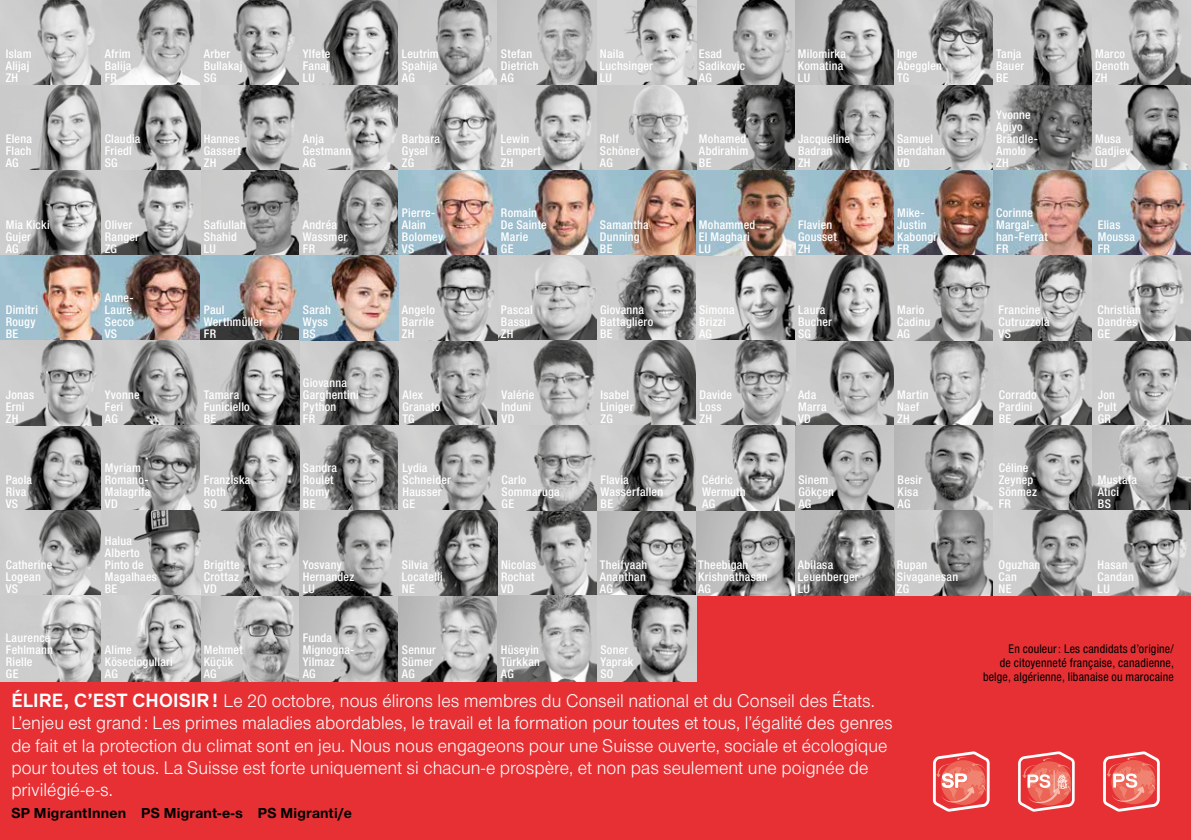
<style>
.page{position:relative;width:1191px;height:840px;background:#fff}
.page>*{position:absolute;margin:0;border:0;box-sizing:border-box;transform-origin:0 0}
.t1{font:19px/22px "Nimbus San Nov";letter-spacing:.005em;color:#fff;scale:.96 1}
.t2{font:700 15px "Nimbus San Nov";letter-spacing:.02em;color:#000}
.t3{font:500 condensed 12px/12px "Helvetica Neue LT Pro";letter-spacing:.02em;color:#fff}
.t4{font:condensed 12px/13.8px "Helvetica Neue LT Pro";letter-spacing:.015em;color:#000;text-align:right}
.s1{font-family:"Replica";font-weight:700}
</style>
<div class="page">
<div style="left:0;top:0;width:1191px;height:839px;background:#e73034"></div>
<svg style="left:1103px;top:751px;width:56px;height:60px"></svg>
<svg style="left:1018px;top:751px;width:56px;height:60px"></svg>
<svg style="left:933px;top:751px;width:56px;height:60px"></svg>
<img style="left:0;top:0;width:1191px;height:85px">
<img style="left:0;top:85px;width:102px;height:595px">
<img style="left:102px;top:85px;width:1089px;height:510px">
<img style="left:102px;top:595px;width:594px;height:85px">
<p class="t3" style="left:6px;top:48px;width:27px">Islam<br>Alijaj<br>ZH</p>
<p class="t3" style="left:105px;top:48px;width:28px;text-align:justify">Afrim Balija FR</p>
<p class="t3" style="left:204px;top:48px;width:40px">Arber<br>Bullakaj<br>SG</p>
<p class="t3" style="left:303px;top:48px;width:29px">Ylfete<br>Fanaj<br>LU</p>
<p class="t3" style="left:402px;top:48px;width:39px;text-align:justify">Leutrim Spahija AG</p>
<p class="t3" style="left:501px;top:48px;width:39px">Stefan<br>Dietrich<br>AG</p>
<p class="t3" style="left:600px;top:48px;width:55px">Naila<br>Luchsinger<br>LU</p>
<p class="t3" style="left:699px;top:48px;width:48px">Esad<br>Sadikovic<br>AG</p>
<p class="t3" style="left:798px;top:48px;width:49px">Milomirka<br>Komatina<br>LU</p>
<p class="t3" style="left:897px;top:48px;width:46px">Inge<br>Abegglen<br>TG</p>
<p class="t3" style="left:996px;top:48px;width:30px">Tanja<br>Bauer<br>BE</p>
<p class="t3" style="left:1095px;top:48px;width:36px">Marco<br>Denoth<br>ZH</p>
<p class="t3" style="left:6px;top:133px;width:28px;text-align:justify">Elena Flach AG</p>
<p class="t3" style="left:105px;top:133px;width:37px">Claudia<br>Friedl<br>SG</p>
<p class="t3" style="left:204px;top:133px;width:39px;text-align:justify">Hannes Gassert ZH</p>
<p class="t3" style="left:303px;top:133px;width:50px">Anja<br>Gestmann<br>AG</p>
<p class="t3" style="left:402px;top:133px;width:40px">Barbara<br>Gysel<br>ZG</p>
<p class="t3" style="left:501px;top:133px;width:42px">Lewin<br>Lempert<br>ZH</p>
<p class="t3" style="left:600px;top:133px;width:41px">Rolf<br>Schöner<br>AG</p>
<p class="t3" style="left:699px;top:133px;width:51px">Mohamed<br>Abdirahim<br>BE</p>
<p class="t3" style="left:798px;top:133px;width:54px">Jacqueline<br>Badran<br>ZH</p>
<p class="t3" style="left:897px;top:133px;width:50px">Samuel<br>Bendahan<br>VD</p>
<p class="t3" style="left:996px;top:109px;width:43px">Yvonne<br>Apiyo<br>Brändle-<br>Amolo<br>ZH</p>
<p class="t3" style="left:6px;top:218px;width:46px">Mia Kicki<br>Gujer<br>AG</p>
<p class="t3" style="left:105px;top:218px;width:36px">Oliver<br>Ranger<br>ZG</p>
<p class="t3" style="left:204px;top:218px;width:44px">Safiullah<br>Shahid<br>LU</p>
<p class="t3" style="left:303px;top:218px;width:46px">Andréa<br>Wassmer<br>FR</p>
<p class="t3" style="left:402px;top:206px;width:43px">Pierre-<br>Alain<br>Bolomey<br>VS</p>
<p class="t3" style="left:501px;top:206px;width:47px">Romain<br>De Sainte<br>Marie<br>GE</p>
<p class="t3" style="left:600px;top:218px;width:50px">Samantha<br>Dunning<br>BE</p>
<p class="t3" style="left:798px;top:218px;width:40px">Flavien<br>Gousset<br>ZH</p>
<p class="t3" style="left:699px;top:218px;width:58px">Mohammed<br>El Maghari<br>LU</p>
<p class="t3" style="left:897px;top:206px;width:41px">Mike-<br>Justin<br>Kabongi<br>FR</p>
<p class="t3" style="left:996px;top:206px;width:53px">Corinne<br>Margal&shy;han-Ferrat<br>FR</p>
<p class="t3" style="left:1095px;top:133px;width:37px">Musa<br>Gadjiev<br>LU</p>
<p class="t3" style="left:1097px;top:218px;width:39px">Elias<br>Moussa<br>FR</p>
<p class="t3" style="left:6px;top:303px;width:34px">Dimitri<br>Rougy<br>BE</p>
<p class="t3" style="left:105px;top:291px;width:31px">Anne-<br>Laure<br>Secco<br>VS</p>
<p class="t3" style="left:303px;top:303px;width:30px">Sarah<br>Wyss<br>BS</p>
<p class="t3" style="left:204px;top:303px;width:61px">Paul<br>Werthmüller<br>FR</p>
<p class="t3" style="left:402px;top:303px;width:34px;text-align:justify">Angelo Barrile ZH</p>
<p class="t3" style="left:600px;top:303px;width:55px">Giovanna<br>Battagliero<br>BE</p>
<p class="t3" style="left:501px;top:303px;width:33px">Pascal<br>Bassu<br>ZH</p>
<p class="t3" style="left:699px;top:303px;width:37px">Simona<br>Brizzi<br>AG</p>
<p class="t3" style="left:798px;top:303px;width:35px">Laura<br>Bucher<br>SG</p>
<p class="t3" style="left:897px;top:303px;width:35px">Mario<br>Cadinu<br>AG</p>
<p class="t3" style="left:998px;top:303px;width:52px">Francine<br>Cutruzzolà<br>VS</p>
<p class="t3" style="left:1097px;top:303px;width:45px">Christian<br>Dandrès<br>GE</p>
<p class="t3" style="left:6px;top:388px;width:30px">Jonas<br>Erni<br>ZH</p>
<p class="t3" style="left:303px;top:376px;width:57px">Giovanna<br>Garghentini<br>Python<br>FR</p>
<p class="t3" style="left:105px;top:388px;width:36px">Yvonne<br>Feri<br>AG</p>
<p class="t3" style="left:402px;top:388px;width:39px">Alex<br>Granato<br>TG</p>
<p class="t3" style="left:501px;top:388px;width:34px">Valérie<br>Induni<br>VD</p>
<p class="t3" style="left:600px;top:388px;width:34px">Isabel<br>Liniger<br>ZG</p>
<p class="t3" style="left:699px;top:388px;width:34px">Davide<br>Loss<br>ZH</p>
<p class="t3" style="left:798px;top:388px;width:30px">Ada<br>Marra<br>VD</p>
<p class="t3" style="left:897px;top:388px;width:33px">Martin<br>Naef<br>ZH</p>
<p class="t3" style="left:998px;top:388px;width:40px">Corrado<br>Pardini<br>BE</p>
<p class="t3" style="left:1097px;top:388px;width:20px;text-align:justify">Jon Pult GR</p>
<p class="t3" style="left:204px;top:388px;width:48px">Tamara<br>Funiciello<br>BE</p>
<p class="t3" style="left:6px;top:473px;width:28px">Paola<br>Riva<br>VS</p>
<p class="t3" style="left:105px;top:461px;width:47px">Myriam<br>Romano-<br>Malagrifa<br>VD</p>
<p class="t3" style="left:204px;top:473px;width:48px">Franziska<br>Roth<br>SO</p>
<p class="t3" style="left:303px;top:461px;width:36px">Sandra<br>Roulet<br>Romy<br>BE</p>
<p class="t3" style="left:402px;top:461px;width:50px">Lydia<br>Schneider<br>Hausser<br>GE</p>
<p class="t3" style="left:501px;top:473px;width:60px">Carlo<br>Sommaruga<br>GE</p>
<p class="t3" style="left:600px;top:473px;width:64px">Flavia<br>Wasserfallen<br>BE</p>
<p class="t3" style="left:702px;top:473px;width:45px">Cédric<br>Wermuth<br>AG</p>
<p class="t3" style="left:897px;top:473px;width:26px">Besir<br>Kisa<br>AG</p>
<p class="t3" style="left:798px;top:473px;width:37px">Sinem<br>Gökçen<br>AG</p>
<p class="t3" style="left:998px;top:461px;width:40px">Céline<br>Zeynep<br>Sönmez<br>FR</p>
<p class="t3" style="left:1097px;top:473px;width:41px">Mustafa<br>Atici<br>BS</p>
<p class="t3" style="left:6px;top:558px;width:48px">Catherine<br>Logean<br>VS</p>
<p class="t3" style="left:105px;top:534px;width:54px">Halua<br>Alberto<br>Pinto de<br>Magalhaes<br>BE</p>
<p class="t3" style="left:204px;top:558px;width:37px;text-align:justify">Brigitte Crottaz VD</p>
<p class="t3" style="left:303px;top:558px;width:53px">Yosvany<br>Hernandez<br>LU</p>
<p class="t3" style="left:402px;top:558px;width:42px">Silvia<br>Locatelli<br>NE</p>
<p class="t3" style="left:501px;top:558px;width:37px">Nicolas<br>Rochat<br>VD</p>
<p class="t3" style="left:698px;top:558px;width:71px">Theebigah<br>Krishnathasan<br>AG</p>
<p class="t3" style="left:897px;top:558px;width:63px">Rupan<br>Sivaganesan<br>ZG</p>
<p class="t3" style="left:600px;top:558px;width:49px">Theifyaah<br>Ananthan<br>AG</p>
<p class="t3" style="left:798px;top:558px;width:62px">Abilasa<br>Leuenberger<br>LU</p>
<p class="t3" style="left:998px;top:558px;width:43px">Oguzhan<br>Can<br>NE</p>
<p class="t3" style="left:1097px;top:558px;width:38px">Hasan<br>Candan<br>LU</p>
<p class="t3" style="left:6px;top:631px;width:49px">Laurence<br>Fehlmann<br>Rielle<br>GE</p>
<p class="t3" style="left:105px;top:643px;width:70px">Alime<br>Köseciogullari<br>AG</p>
<p class="t3" style="left:303px;top:631px;width:53px">Funda<br>Mignogna-<br>Yilmaz<br>AG</p>
<p class="t3" style="left:204px;top:643px;width:41px">Mehmet<br>Küçük<br>AG</p>
<p class="t3" style="left:402px;top:643px;width:36px">Sennur<br>Sümer<br>AG</p>
<p class="t3" style="left:501px;top:643px;width:41px;text-align:justify">Hüseyin Türkkan AG</p>
<p class="t3" style="left:600px;top:643px;width:35px">Soner<br>Yaprak<br>SO</p>
<p class="t4" style="left:983px;top:641px;width:192px">En couleur: Les candidats d’origine/<br>de citoyenneté française, canadienne, belge, algérienne, libanaise ou marocaine</p>
<p class="t1" style="left:11px;top:690px;width:919px"><span class="s1">ÉLIRE, C’EST CHOISIR!</span> Le 20 octobre, nous élirons les membres du Conseil national et du Conseil des États.<br>L’enjeu est grand: Les primes maladies abordables, le travail et la formation pour toutes et tous, l’égalité des genres de fait et la protection du climat sont en jeu. Nous nous engageons pour une Suisse ouverte, sociale et écologique pour toutes et tous. La Suisse est forte uniquement si chacun-e prospère, et non pas seulement une poignée de privilégié-e-s.</p>
<p class="t2" style="left:11px;top:803px;width:342px">SP MigrantInnen PS Migrant-e-s PS Migranti/e</p>
</div>
